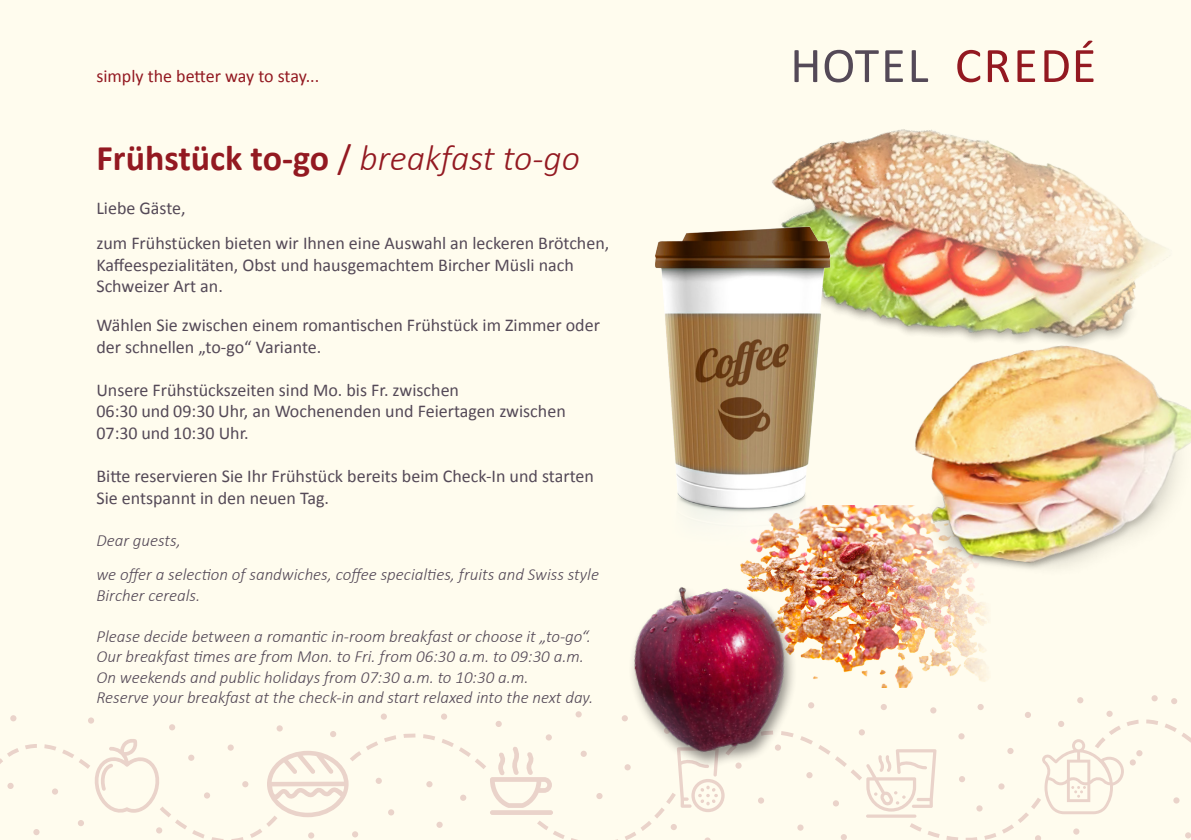
<style>
.page{position:relative;width:1191px;height:840px;background:#fff}
.page>*{position:absolute;margin:0;border:0;box-sizing:border-box;transform-origin:0 0}
.t1{font:50px "Calibri";letter-spacing:.025em;color:#544957}
.t2{font:50px "Calibri";letter-spacing:.045em;color:#931921}
.Fragen{font:700 36px "Calibri";color:#931921}
.t3{font:18px/21.6px "Calibri";color:#544957}
.t4{font:18px "Calibri";color:#931921}
.t5{font:italic 300 17px/20.4px "Calibri";color:#544957}
.s1{font-weight:400}
.s2{font-weight:300;font-style:italic}
</style>
<div class="page">
<div style="left:0;top:0;width:1191px;height:684px;background:#fffcee"></div>
<img style="left:868px;top:505px;width:122px;height:179px">
<img style="left:717px;top:0;width:474px;height:480px">
<img style="left:893px;top:317px;width:298px;height:286px">
<svg style="left:0;top:684px;width:1191px;height:155px;background:#fdf8eb"></svg>
<img style="left:626px;top:196px;width:242px;height:345px">
<img style="left:538px;top:541px;width:330px;height:254px">
<p class="t4" style="left:96px;top:63px;width:224px">simply the better way to stay...</p>
<p class="Fragen" style="left:96px;top:133px;width:485px">Frühstück to-go <span class="s1">/</span> <span class="s2">breakfast to-go</span></p>
<p class="t3" style="left:96px;top:196px;width:91px">Liebe Gäste,</p>
<p class="t3" style="left:96px;top:232px;width:514px">zum Frühstücken bieten wir Ihnen eine Auswahl an leckeren Brötchen,<br>Kaffeespezialitäten, Obst und hausgemachtem Bircher Müsli nach<br>Schweizer Art an.</p>
<p class="t3" style="left:96px;top:313px;width:505px">Wählen Sie zwischen einem romantischen Frühstück im Zimmer oder der schnellen „to-go“ Variante.</p>
<p class="t3" style="left:96px;top:378px;width:471px">Unsere Frühstückszeiten sind Mo. bis Fr. zwischen<br>06:30 und 09:30 Uhr, an Wochenenden und Feiertagen zwischen<br>07:30 und 10:30 Uhr.</p>
<p class="t3" style="left:96px;top:464px;width:499px">Bitte reservieren Sie Ihr Frühstück bereits beim Check-In und starten<br>Sie entspannt in den neuen Tag.</p>
<p class="t5" style="left:96px;top:529px;width:86px">Dear guests,</p>
<p class="t5" style="left:96px;top:564px;width:504px">we offer a selection of sandwiches, coffee specialties, fruits and Swiss style<br>Bircher cereals.</p>
<p class="t5" style="left:96px;top:625px;width:496px">Please decide between a romantic in-room breakfast or choose it „to-go“.</p>
<p class="t5" style="left:96px;top:645px;width:489px">Our breakfast times are from Mon. to Fri. from 06:30 a.m. to 09:30 a.m.</p>
<p class="t5" style="left:96px;top:666px;width:433px">On weekends and public holidays from 07:30 a.m. to 10:30 a.m.</p>
<p class="t5" style="left:96px;top:686px;width:498px">Reserve your breakfast at the check-in and start relaxed into the next day.</p>
<p class="t1" style="left:790px;top:31px;width:140px">HOTEL</p>
<p class="t2" style="left:955px;top:31px;width:143px">CREDÉ</p>
</div>
